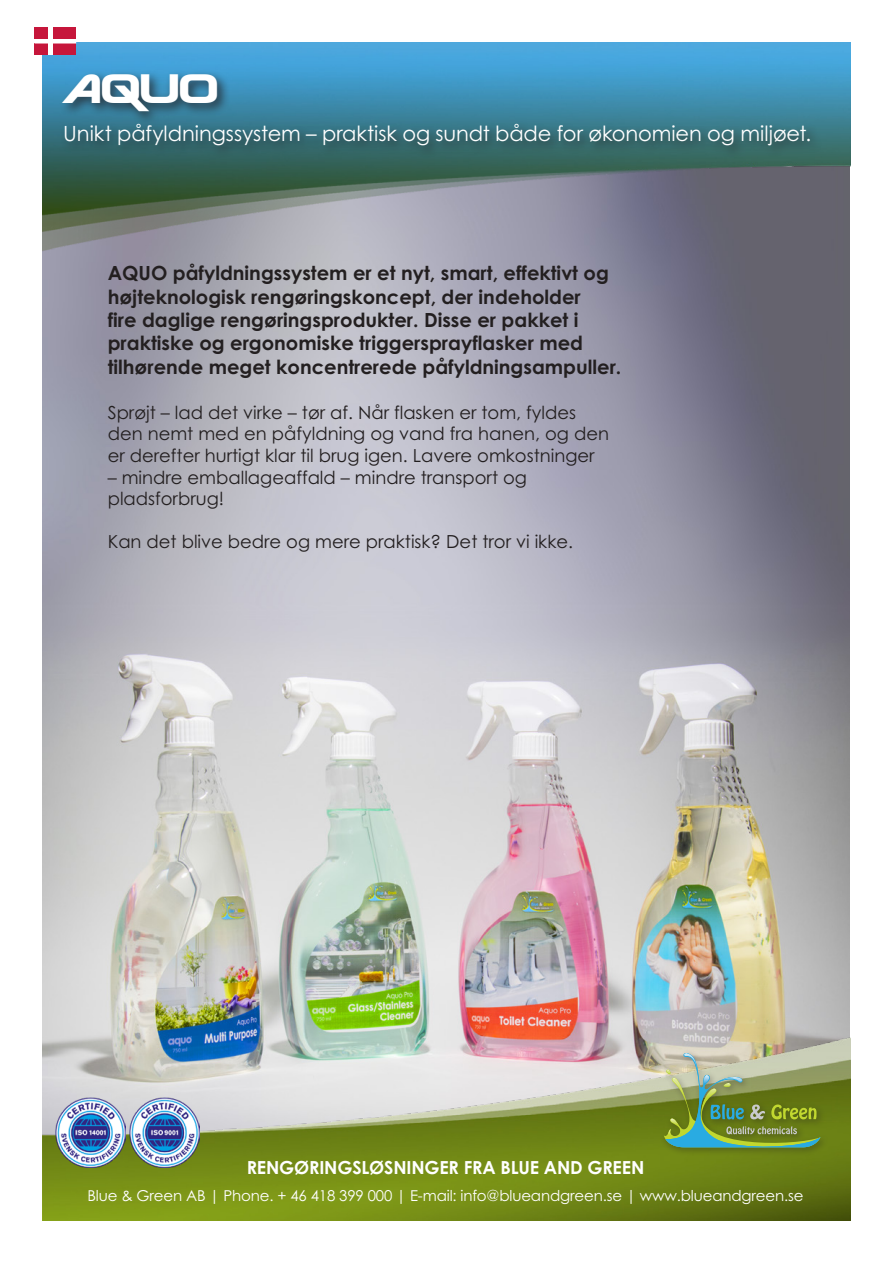
<style>
.page{position:relative;width:893px;height:1263px;background:#fff}
.page>*{position:absolute;margin:0;border:0;box-sizing:border-box;transform-origin:0 0}
.t1{font:42px "Zebulon";color:#fff}
.t2{font:21px "Century Gothic Pro";letter-spacing:-.005em;color:#fff}
.Brödtext{font:700 19.5px/23.4px "Century Gothic Pro";color:#231f20}
.Brödtext-2{font:18px/21.6px "Century Gothic Pro";color:#231f20}
.Brödtext-3{font:700 18px "Century Gothic Pro";letter-spacing:-.01em;color:#fff}
.Brödtext-4{font:15px "Century Gothic Pro";letter-spacing:-.01em;color:#fff}
</style>
<div class="page">
<img style="left:43px;top:258px;width:806px;height:771px">
<img style="left:43px;top:1029px;width:807px;height:191px">
<div style="left:659px;top:1048px;width:169px;height:108px;background:#231f20;opacity:.3"></div>
<svg style="left:664px;top:1053px;width:156px;height:97px;background:#859d62"></svg>
<img style="left:129px;top:1097px;width:70px;height:70px">
<img style="left:55px;top:1097px;width:70px;height:70px">
<img style="left:43px;top:43px;width:807px;height:215px">
<div style="left:59px;top:70px;width:763px;height:88px;background:#231f20;opacity:.75"></div>
<div style="left:35px;top:27px;width:13px;height:12px;background:#c6163b"></div>
<div style="left:35px;top:44px;width:13px;height:11px;background:#c6163b"></div>
<div style="left:53px;top:27px;width:23px;height:12px;background:#c6163b"></div>
<div style="left:53px;top:44px;width:23px;height:11px;background:#c6163b"></div>
<div style="left:48px;top:44px;width:5px;height:11px;background:#fff"></div>
<svg style="left:35px;top:43px;width:41px;height:1px"></svg>
<p class="t1" style="left:63px;top:63px;width:157px">Aquo</p>
<p class="t2" style="left:63px;top:121px;width:750px">Unikt påfyldningssystem – praktisk og sundt både for økonomien og miljøet.</p>
<p class="Brödtext" style="left:108px;top:261px;width:515px">AQUO påfyldningssystem er et nyt, smart, effektivt og højteknologisk rengøringskoncept, der indeholder<br>fire daglige rengøringsprodukter. Disse er pakket i praktiske og ergonomiske triggersprayflasker med tilhørende meget koncentrerede påfyldningsampuller.</p>
<p class="Brödtext-2" style="left:108px;top:401px;width:503px">Sprøjt – lad det virke – tør af. Når flasken er tom, fyldes den nemt med en påfyldning og vand fra hanen, og den er derefter hurtigt klar til brug igen. Lavere omkostninger</p>
<p class="Brödtext-2" style="left:108px;top:466px;width:421px">– mindre emballageaffald – mindre transport og pladsforbrug!</p>
<p class="Brödtext-2" style="left:108px;top:531px;width:467px">Kan det blive bedre og mere praktisk? Det tror vi ikke.</p>
<p class="Brödtext-3" style="left:247px;top:1156px;width:399px">RENGØRINGSLØSNINGER FRA BLUE AND GREEN</p>
<p class="Brödtext-4" style="left:87px;top:1186px;width:718px">Blue &amp; Green AB | Phone. + 46 418 399 000 | E-mail: info@blueandgreen.se | www.blueandgreen.se</p>
</div>
